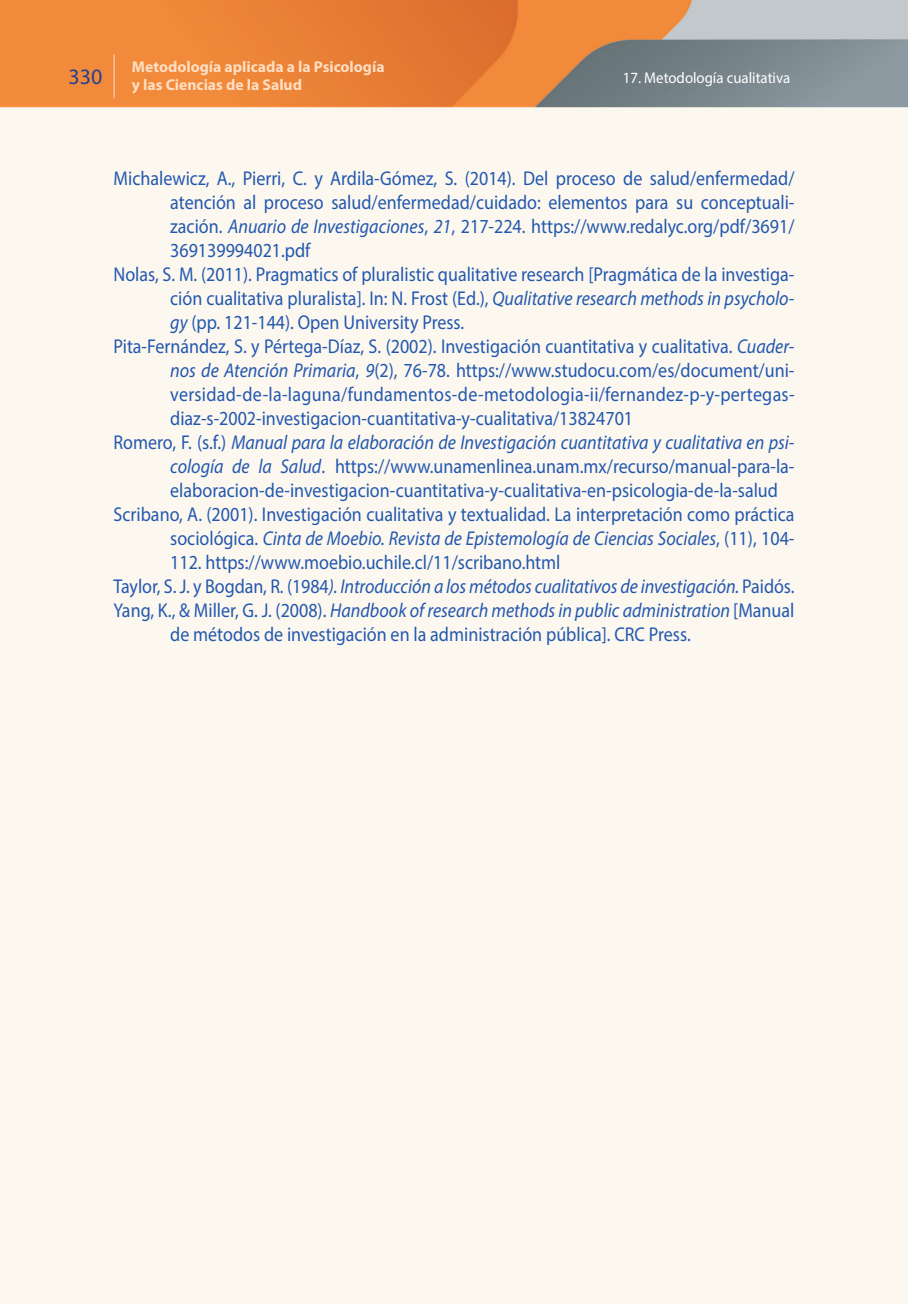
<style>
.page{position:relative;width:908px;height:1304px;background:#fff}
.page>*{position:absolute;margin:0;border:0;box-sizing:border-box;transform-origin:0 0}
.t1{font:22px "Myriad Pro";color:#25408f}
.Referencias_Myriad_1{font:20px/24px "Myriad Pro";color:#2358af;text-align:justify;scale:.9 1}
.Referencias_Myriad_1-2{font:italic 20px "Myriad Pro";letter-spacing:-.005em;color:#2358af;scale:.9 1}
.t2{font:700 15.6px/18px "Myriad Pro";color:#ffdec2}
.t3{font:15.6px "Myriad Pro";color:#fff;scale:.95 1}
.s1{font-style:italic}
.s2{font-style:normal}
</style>
<div class="page">
<img style="left:0;top:0;width:907px;height:1304px">
<hr style="left:114px;top:54px;width:1px;height:44px;background:#ffe0c6">
<p class="t1" style="left:69px;top:63px;width:35px">330</p>
<p class="t2" style="left:132px;top:58px;width:254px">Metodología aplicada a la Psicología y las Ciencias de la Salud</p>
<p class="t3" style="left:622px;top:68px;width:178px">17. Metodología cualitativa</p>
<p class="Referencias_Myriad_1" style="left:170px;top:166px;width:694px;text-indent:-57px">Michalewicz, A., Pierri, C. y Ardila-Gómez, S. (2014). Del proceso de salud/enfermedad/ atención al proceso salud/enfermedad/cuidado: elementos para su conceptuali&shy;zación. <span class="s1">Anuario de Investigaciones</span>, <span class="s1">21</span>, 217-224. https://www.redalyc.org/pdf/3691/ 369139994021.pdf</p>
<p class="Referencias_Myriad_1" style="left:170px;top:262px;width:694px;text-indent:-57px">Nolas, S. M. (2011). Pragmatics of pluralistic qualitative research [Pragmática de la investiga&shy;ción cualitativa pluralista]. In: N. Frost (Ed.), <span class="s1">Qualitative research methods in psycholo&shy;gy</span> (pp. 121-144). Open University Press.</p>
<p class="Referencias_Myriad_1" style="left:170px;top:334px;width:695px;text-indent:-57px">Pita-Fernández, S. y Pértega-Díaz, S. (2002). Investigación cuantitativa y cualitativa. <span class="s1">Cuader&shy;nos de Atención Primaria</span>, <span class="s1">9</span>(2), 76-78. https://www.studocu.com/es/document/uni&shy;versidad-de-la-laguna/fundamentos-de-metodologia-ii/fernandez-p-y-pertegas&shy;diaz-s-2002-investigacion-cuantitativa-y-cualitativa/13824701</p>
<p class="Referencias_Myriad_1" style="left:170px;top:430px;width:694px;text-indent:-57px">Romero, F. (s.f.) <span class="s1">Manual para la elaboración de Investigación cuantitativa y cualitativa en psi&shy;cología de la Salud</span>. https://www.unamenlinea.unam.mx/recurso/manual-para-la&shy;elaboracion-de-investigacion-cuantitativa-y-cualitativa-en-psicologia-de-la-salud</p>
<p class="Referencias_Myriad_1" style="left:170px;top:502px;width:694px;text-indent:-57px">Scribano, A. (2001). Investigación cualitativa y textualidad. La interpretación como práctica sociológica. <span class="s1">Cinta de Moebio. Revista de Epistemología de Ciencias Sociales</span>, (11), 104- 112. https://www.moebio.uchile.cl/11/scribano.html</p>
<p class="Referencias_Myriad_1-2" style="left:113px;top:574px;width:757px"><span class="s2">Taylor, S. J. y Bogdan, R. (1984</span>). Introducción a los métodos cualitativos de investigación. <span class="s2">Paidós.</span></p>
<p class="Referencias_Myriad_1" style="left:170px;top:598px;width:694px;text-indent:-57px">Yang, K., &amp; Miller, G. J. (2008). <span class="s1">Handbook of research methods in public administration</span> [Manual de métodos de investigación en la administración pública]. CRC Press.</p>
</div>
